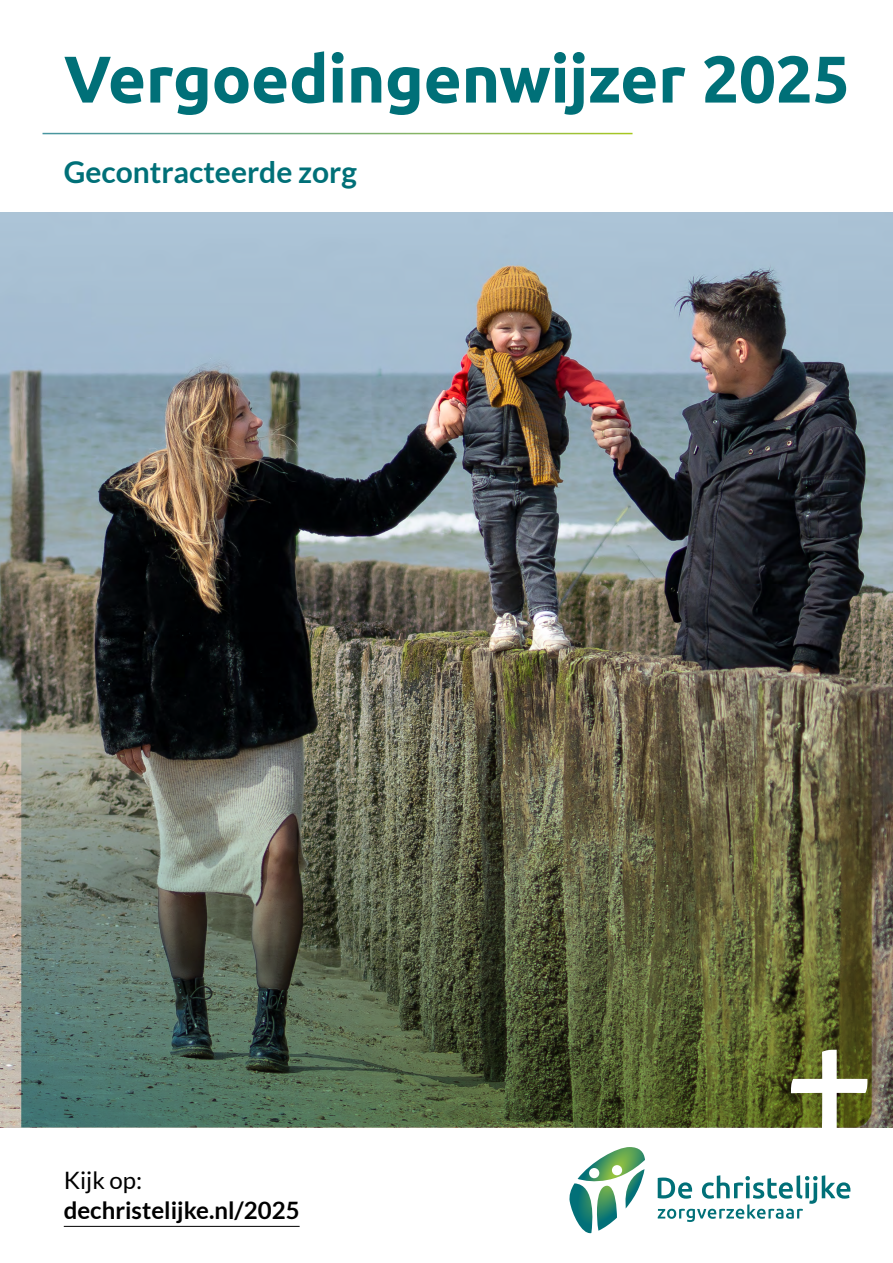
<style>
.page{position:relative;width:893px;height:1263px;background:#fff}
.page>*{position:absolute;margin:0;border:0;box-sizing:border-box;transform-origin:0 0}
.TItel_cover_2023{font:700 66px "Ubuntu";letter-spacing:-.01em;color:#007078}
.Subtitel_cover{font:700 30px "Lato";color:#007078}
.Kijk_op{font:700 24px "Lato";color:#000}
.Kijk_op-2{font:24px "Lato";color:#000}
</style>
<div class="page">
<svg style="left:658px;top:1175px;width:192px;height:47px"></svg>
<svg style="left:569px;top:1147px;width:76px;height:87px"></svg>
<img style="left:0;top:213px;width:893px;height:914px">
<img style="left:21px;top:489px;width:851px;height:638px">
<svg style="left:791px;top:1050px;width:76px;height:78px"></svg>
<hr style="left:64px;top:1226px;width:236px;height:1px;background:#000">
<h1 class="TItel_cover_2023" style="left:64px;top:39px;width:788px">Vergoedingenwijzer 2025</h1>
<h2 class="Subtitel_cover" style="left:64px;top:155px;width:295px">Gecontracteerde zorg</h2>
<h3 class="Kijk_op-2" style="left:64px;top:1167px;width:80px">Kijk op:</h3>
<h3 class="Kijk_op" style="left:64px;top:1196px;width:237px">dechristelijke.nl/2025</h3>
</div>
